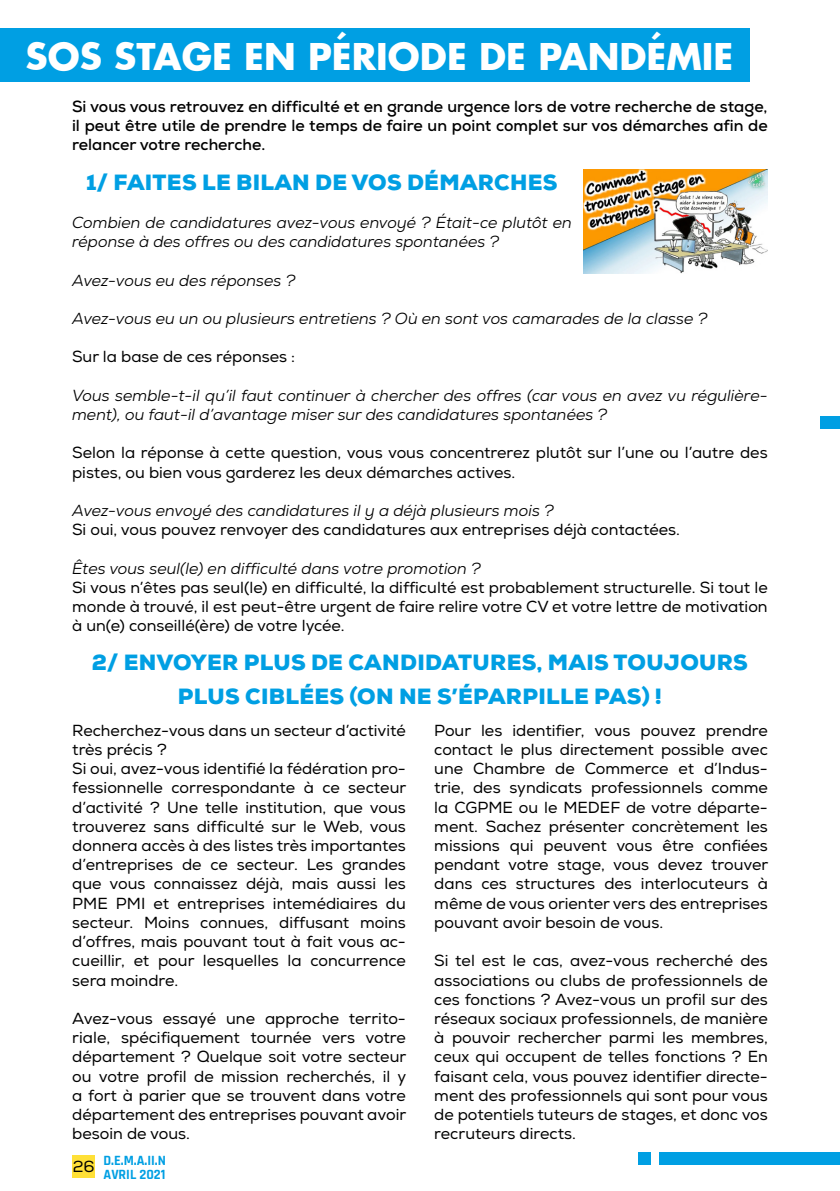
<style>
.page{position:relative;width:840px;height:1191px;background:#fff}
.page>*{position:absolute;margin:0;border:0;box-sizing:border-box;transform-origin:0 0}
.t1{font:700 36px "Futura";color:#fff}
.t2{font:900 22px/34px "Nexa";letter-spacing:.015em;color:#009fe3;text-align:center}
.t3{font:16px/19.2px "Nexa";color:#000;text-align:justify}
.t4{font:italic 16px/19.2px "Nexa";color:#000}
.t5{font:700 16px/19.2px "Nexa";color:#000;text-align:justify}
.t6{font:700 14px/14px "Rajdhani";color:#009fe3}
</style>
<div class="page">
<div style="left:72px;top:1155px;width:23px;height:23px;background:#ffe037"></div>
<div style="left:0;top:28px;width:748px;height:54px;background:#009fe3"></div>
<img style="left:583px;top:170px;width:184px;height:103px">
<div style="left:638px;top:1152px;width:12px;height:12px;background:#009fe3"></div>
<div style="left:659px;top:1152px;width:180px;height:12px;background:#009fe3"></div>
<div style="left:819px;top:417px;width:20px;height:12px;background:#009fe3"></div>
<h1 class="t1" style="left:26px;top:32px;width:709px">SOS STAGE EN PÉRIODE DE PANDÉMIE</h1>
<p class="t5" style="left:72px;top:97px;width:696px">Si vous vous retrouvez en difficulté et en grande urgence lors de votre recherche de stage, il peut être utile de prendre le temps de faire un point complet sur vos démarches afin de relancer votre recherche.</p>
<h2 class="t2" style="left:86px;top:165px;width:472px">1/ FAITES LE BILAN DE VOS DÉMARCHES</h2>
<p class="t4" style="left:72px;top:213px;width:501px">Combien de candidatures avez-vous envoyé ? Était-ce plutôt en réponse à des offres ou des candidatures spontanées ?</p>
<p class="t4" style="left:72px;top:270px;width:225px">Avez-vous eu des réponses ?</p>
<p class="t4" style="left:72px;top:309px;width:636px">Avez-vous eu un ou plusieurs entretiens ? Où en sont vos camarades de la classe ?</p>
<p class="t3" style="left:72px;top:347px;width:224px">Sur la base de ces réponses :</p>
<p class="t4" style="left:72px;top:386px;width:696px">Vous semble-t-il qu’il faut continuer à chercher des offres (car vous en avez vu régulière&shy;ment), ou faut-il d’avantage miser sur des candidatures spontanées ?</p>
<p class="t3" style="left:72px;top:443px;width:696px">Selon la réponse à cette question, vous vous concentrerez plutôt sur l’une ou l’autre des pistes, ou bien vous garderez les deux démarches actives.</p>
<p class="t4" style="left:72px;top:501px;width:483px">Avez-vous envoyé des candidatures il y a déjà plusieurs mois ?</p>
<p class="t3" style="left:72px;top:520px;width:609px">Si oui, vous pouvez renvoyer des candidatures aux entreprises déjà contactées.</p>
<p class="t4" style="left:72px;top:558px;width:410px">Êtes vous seul(le) en difficulté dans votre promotion ?</p>
<p class="t3" style="left:72px;top:578px;width:696px">Si vous n’êtes pas seul(le) en difficulté, la difficulté est probablement structurelle. Si tout le monde à trouvé, il est peut-être urgent de faire relire votre CV et votre lettre de motivation à un(e) conseillé(ère) de votre lycée.</p>
<h2 class="t2" style="left:92px;top:646px;width:657px">2/ ENVOYER PLUS DE CANDIDATURES, MAIS TOUJOURS<br>PLUS CIBLÉES (ON NE S’ÉPARPILLE PAS) !</h2>
<p class="t3" style="left:72px;top:721px;width:335px;text-align:left">Recherchez-vous dans un secteur d’activité très précis ?<br>Si oui, avez-vous identifié la fédération pro&shy;fessionnelle correspondante à ce secteur d’activité ? Une telle institution, que vous trouverez sans difficulté sur le Web, vous donnera accès à des listes très importantes d’entreprises de ce secteur. Les grandes que vous connaissez déjà, mais aussi les PME PMI et entreprises intemédiaires du secteur. Moins connues, diffusant moins d’offres, mais pouvant tout à fait vous ac&shy;cueillir, et pour lesquelles la concurrence sera moindre.</p>
<p class="t3" style="left:72px;top:1009px;width:335px">Avez-vous essayé une approche territo&shy;riale, spécifiquement tournée vers votre département ? Quelque soit votre secteur ou votre profil de mission recherchés, il y a fort à parier que se trouvent dans votre département des entreprises pouvant avoir besoin de vous.</p>
<p class="t3" style="left:434px;top:721px;width:335px">Pour les identifier, vous pouvez prendre contact le plus directement possible avec une Chambre de Commerce et d’Indus&shy;trie, des syndicats professionnels comme la CGPME ou le MEDEF de votre départe&shy;ment. Sachez présenter concrètement les missions qui peuvent vous être confiées pendant votre stage, vous devez trouver dans ces structures des interlocuteurs à même de vous orienter vers des entreprises pouvant avoir besoin de vous.</p>
<p class="t3" style="left:434px;top:951px;width:335px">Si tel est le cas, avez-vous recherché des associations ou clubs de professionnels de ces fonctions ? Avez-vous un profil sur des réseaux sociaux professionnels, de manière à pouvoir rechercher parmi les membres, ceux qui occupent de telles fonctions ? En faisant cela, vous pouvez identifier directe&shy;ment des professionnels qui sont pour vous de potentiels tuteurs de stages, et donc vos recruteurs directs.</p>
<p class="t3" style="left:73px;top:1157px;width:23px">26</p>
<p class="t6" style="left:103px;top:1153px;width:64px">D.E.M.A.II.N<br>AVRIL 2021</p>
</div>
